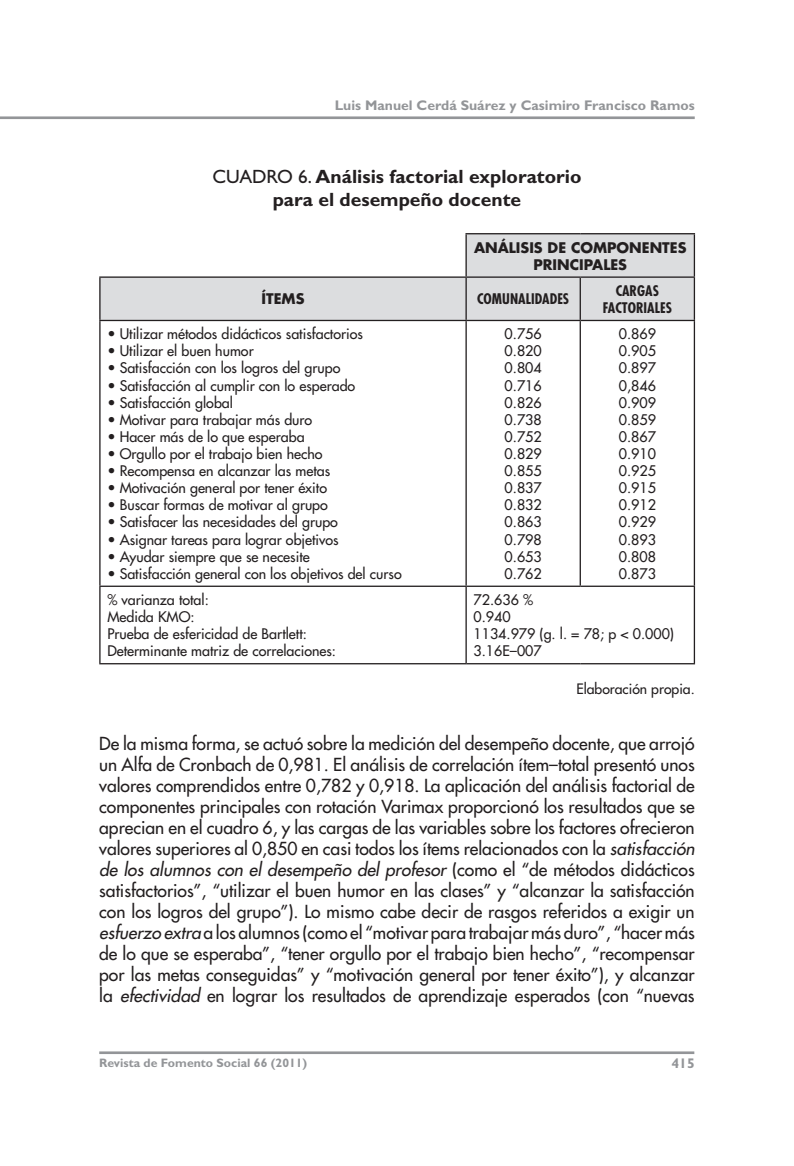
<style>
.page{position:relative;width:794px;height:1166px;background:#fff}
.page>*{position:absolute;margin:0;border:0;box-sizing:border-box;transform-origin:0 0}
.t1{font:700 19.25px/23.1px "Gill Sans";color:#231f20;text-align:center}
.t2{font:17.5px/21px "Futura";color:#231f20;text-align:justify}
.t3{font:14.17px/17.2px "Futura";color:#231f20;text-align:justify}
.t4{font:700 14.17px/17.2px "Futura";color:#231f20;text-align:center}
.t5{font:700 condensed 14.17px/17.2px "Futura";color:#231f20;text-align:center}
.t6{font:700 14px "Gill Sans";color:#939598}
.t7{font:14px "Futura";color:#231f20}
.t8{font:700 12.25px "Gill Sans";color:#939598}
.s1{font-weight:400}
.s2{font-style:italic}
</style>
<div class="page">
<hr style="left:99px;top:1051px;width:595px;height:3px;background:#939598">
<hr style="left:0;top:116px;width:694px;height:3px;background:#939598">
<svg style="left:101px;top:234px;width:592px;height:86px;fill:#dcdddf"></svg>
<hr style="left:465px;top:233px;width:115px;height:1px;background:#231f20">
<hr style="left:580px;top:233px;width:115px;height:1px;background:#231f20">
<hr style="left:99px;top:276px;width:367px;height:2px;background:#231f20">
<hr style="left:466px;top:276px;width:114px;height:2px;background:#231f20">
<hr style="left:580px;top:276px;width:115px;height:2px;background:#231f20">
<hr style="left:99px;top:320px;width:367px;height:1px;background:#231f20">
<hr style="left:466px;top:320px;width:114px;height:1px;background:#231f20">
<hr style="left:580px;top:320px;width:115px;height:1px;background:#231f20">
<hr style="left:99px;top:585px;width:367px;height:2px;background:#231f20">
<hr style="left:466px;top:585px;width:114px;height:2px;background:#231f20">
<hr style="left:580px;top:585px;width:115px;height:2px;background:#231f20">
<hr style="left:99px;top:663px;width:367px;height:1px;background:#231f20">
<hr style="left:466px;top:663px;width:114px;height:1px;background:#231f20">
<hr style="left:580px;top:663px;width:115px;height:1px;background:#231f20">
<hr style="left:99px;top:278px;width:2px;height:42px;background:#231f20">
<hr style="left:99px;top:321px;width:2px;height:264px;background:#231f20">
<hr style="left:99px;top:587px;width:2px;height:76px;background:#231f20">
<hr style="left:465px;top:234px;width:2px;height:42px;background:#231f20">
<hr style="left:693px;top:234px;width:2px;height:42px;background:#231f20">
<hr style="left:465px;top:278px;width:2px;height:42px;background:#231f20">
<hr style="left:579px;top:278px;width:2px;height:42px;background:#231f20">
<hr style="left:693px;top:278px;width:2px;height:42px;background:#231f20">
<hr style="left:465px;top:321px;width:2px;height:264px;background:#231f20">
<hr style="left:579px;top:321px;width:2px;height:264px;background:#231f20">
<hr style="left:693px;top:321px;width:2px;height:264px;background:#231f20">
<hr style="left:465px;top:587px;width:2px;height:76px;background:#231f20">
<hr style="left:693px;top:587px;width:2px;height:76px;background:#231f20">
<p class="t6" style="left:335px;top:97px;width:361px">Luis Manuel Cerdá Suárez y Casimiro Francisco Ramos</p>
<p class="t1" style="left:212px;top:165px;width:370px"><span class="s1">CUADRO 6.</span> Análisis factorial exploratorio para el desempeño docente</p>
<p class="t4" style="left:474px;top:238px;width:214px">ANÁLISIS DE COMPONENTES<br>PRINCIPALES</p>
<p class="t4" style="left:261px;top:290px;width:44px">ÍTEMS</p>
<p class="t5" style="left:477px;top:290px;width:93px">COMUNALIDADES</p>
<p class="t5" style="left:603px;top:282px;width:71px">CARGAS<br>FACTORIALES</p>
<p class="t3" style="left:107px;top:325px;width:257px">• Utilizar métodos didácticos satisfactorios</p>
<p class="t3" style="left:107px;top:342px;width:148px">• Utilizar el buen humor</p>
<p class="t3" style="left:107px;top:360px;width:234px">• Satisfacción con los logros del grupo</p>
<p class="t3" style="left:107px;top:377px;width:249px">• Satisfacción al cumplir con lo esperado</p>
<p class="t3" style="left:107px;top:394px;width:127px">• Satisfacción global</p>
<p class="t3" style="left:107px;top:411px;width:206px">• Motivar para trabajar más duro</p>
<p class="t3" style="left:107px;top:428px;width:199px">• Hacer más de lo que esperaba</p>
<p class="t3" style="left:107px;top:445px;width:217px">• Orgullo por el trabajo bien hecho</p>
<p class="t3" style="left:107px;top:462px;width:224px">• Recompensa en alcanzar las metas</p>
<p class="t3" style="left:107px;top:479px;width:221px">• Motivación general por tener éxito</p>
<p class="t3" style="left:107px;top:497px;width:222px">• Buscar formas de motivar al grupo</p>
<p class="t3" style="left:107px;top:514px;width:232px">• Satisfacer las necesidades del grupo</p>
<p class="t3" style="left:107px;top:531px;width:233px">• Asignar tareas para lograr objetivos</p>
<p class="t3" style="left:107px;top:548px;width:204px">• Ayudar siempre que se necesite</p>
<p class="t3" style="left:107px;top:565px;width:296px">• Satisfacción general con los objetivos del curso</p>
<p class="t3" style="left:504px;top:325px;width:39px">0.756<br>0.820<br>0.804<br>0.716<br>0.826<br>0.738<br>0.752<br>0.829<br>0.855<br>0.837<br>0.832<br>0.863<br>0.798<br>0.653<br>0.762</p>
<p class="t3" style="left:619px;top:325px;width:39px">0.869<br>0.905<br>0.897<br>0,846<br>0.909<br>0.859<br>0.867<br>0.910<br>0.925<br>0.915<br>0.912<br>0.929<br>0.893<br>0.808<br>0.873</p>
<p class="t3" style="left:107px;top:591px;width:230px;text-align:left">% varianza total:<br>Medida KMO:<br>Prueba de esfericidad de Bartlett:<br>Determinante matriz de correlaciones:</p>
<p class="t3" style="left:473px;top:591px;width:202px;text-align:left">72.636 %<br>0.940<br>1134.979 (g. l. = 78; p &lt; 0.000)<br>3.16E–007</p>
<p class="t7" style="left:576px;top:680px;width:120px">Elaboración propia.</p>
<p class="t2" style="left:99px;top:733px;width:597px">De la misma forma, se actuó sobre la medición del desempeño docente, que arrojó un Alfa de Cronbach de 0,981. El análisis de correlación ítem–total presentó unos valores comprendidos entre 0,782 y 0,918. La aplicación del análisis factorial de componentes principales con rotación Varimax proporcionó los resultados que se aprecian en el cuadro 6, y las cargas de las variables sobre los factores ofrecieron valores superiores al 0,850 en casi todos los ítems relacionados con la <span class="s2">satisfacción de los alumnos con el desempeño del profesor</span> (como el “de métodos didácticos satisfactorios”, “utilizar el buen humor en las clases” y “alcanzar la satisfacción con los logros del grupo”). Lo mismo cabe decir de rasgos referidos a exigir un <span class="s2">esfuerzo extra</span> a los alumnos (como el “motivar para trabajar más duro”, “hacer más de lo que se esperaba”, “tener orgullo por el trabajo bien hecho”, “recompensar por las metas conseguidas” y “motivación general por tener éxito”), y alcanzar la <span class="s2">efectividad</span> en lograr los resultados de aprendizaje esperados (con “nuevas</p>
<p class="t8" style="left:99px;top:1055px;width:210px">Revista de Fomento Social 66 (2011)</p>
<p class="t6" style="left:671px;top:1055px;width:25px">415</p>
</div>
